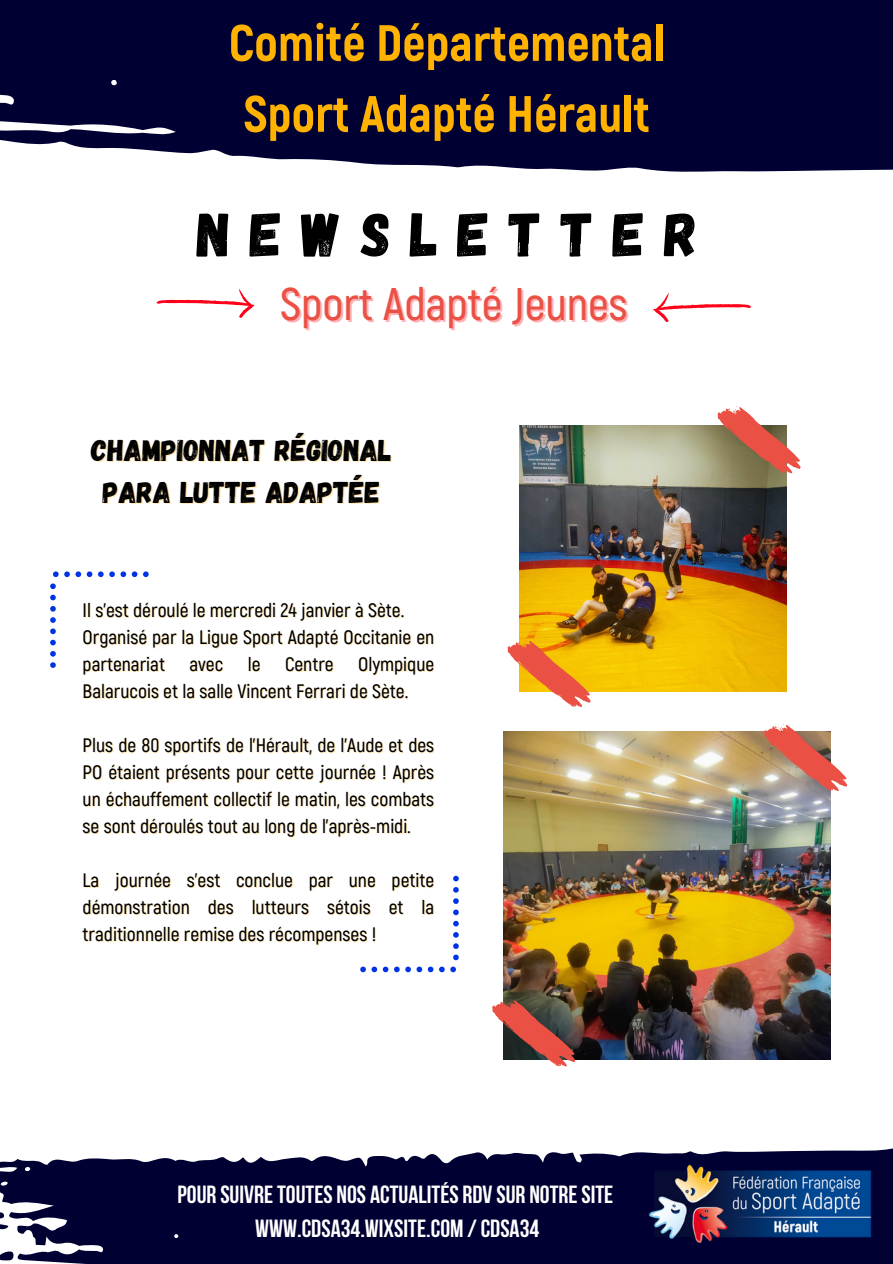
<style>
.page{position:relative;width:893px;height:1264px;background:#fff}
.page>*{position:absolute;margin:0;border:0;box-sizing:border-box;transform-origin:0 0}
.t1{font:62.25px "Gagalin";letter-spacing:.31em;color:#000}
.t2{font:800 50.85px/70.8px "Akrobat";color:#ffb200}
.t3{font:600 45.75px "Akrobat";color:#ea5144}
.t4{font:30px "Gagalin";color:#000}
.t5{font:700 24.75px/33.8px "Bebas Neue";color:#fff;text-align:center}
.t6{font:600 19.5px "Akrobat";color:#000}
</style>
<div class="page">
<svg style="left:0;top:1148px;width:892px;height:115px;background:#1e1e4b"></svg>
<img style="left:646px;top:1162px;width:227px;height:82px">
<svg style="left:156px;top:288px;width:99px;height:29px"></svg>
<svg style="left:653px;top:293px;width:98px;height:29px"></svg>
<svg style="left:53px;top:571px;width:96px;height:6px"></svg>
<svg style="left:50px;top:583px;width:6px;height:85px"></svg>
<svg style="left:360px;top:966px;width:96px;height:6px"></svg>
<svg style="left:453px;top:875px;width:5px;height:85px"></svg>
<svg style="left:0;top:0;width:892px;height:172px;background:#101040"></svg>
<img style="left:503px;top:732px;width:327px;height:327px">
<img style="left:519px;top:425px;width:267px;height:267px">
<svg style="left:507px;top:632px;width:89px;height:76px"></svg>
<svg style="left:713px;top:406px;width:88px;height:75px"></svg>
<svg style="left:760px;top:724px;width:88px;height:75px"></svg>
<img style="left:492px;top:991px;width:88px;height:76px">
<p class="t2" style="left:229px;top:5px;width:437px">Comité Départemental<br>Sport Adapté Hérault</p>
<p class="t1" style="left:197px;top:194px;width:503px">NEWSLETTER</p>
<p class="t3" style="left:280px;top:274px;width:349px">Sport Adapté Jeunes</p>
<h2 class="t4" style="left:91px;top:431px;width:302px">CHAMPIONNAT RÉGIONAL</h2>
<h1 class="t4" style="left:103px;top:472px;width:279px">PARA LUTTE ADAPTÉE</h1>
<p class="t6" style="left:83px;top:597px;width:323px">Il s’est déroulé le mercredi 24 janvier à Sète.</p>
<h3 class="t6" style="left:83px;top:624px;width:353px">Organisé par la Ligue Sport Adapté Occitanie en</h3>
<p class="t6" style="left:83px;top:651px;width:84px">partenariat</p>
<p class="t6" style="left:189px;top:651px;width:35px">avec</p>
<p class="t6" style="left:248px;top:651px;width:14px">le</p>
<p class="t6" style="left:285px;top:651px;width:50px">Centre</p>
<p class="t6" style="left:358px;top:651px;width:77px">Olympique</p>
<h4 class="t6" style="left:83px;top:678px;width:327px">Balarucois et la salle Vincent Ferrari de Sète.</h4>
<p class="t6" style="left:83px;top:732px;width:353px">Plus de 80 sportifs de l'Hérault, de l'Aude et des</p>
<p class="t6" style="left:83px;top:759px;width:353px">PO étaient présents pour cette journée ! Après</p>
<p class="t6" style="left:83px;top:786px;width:353px">un échauffement collectif le matin, les combats</p>
<p class="t6" style="left:83px;top:813px;width:330px">se sont déroulés tout au long de l’après-midi.</p>
<p class="t6" style="left:83px;top:867px;width:353px">La journée s’est conclue par une petite</p>
<p class="t6" style="left:83px;top:894px;width:353px">démonstration des lutteurs sétois et la</p>
<p class="t6" style="left:83px;top:921px;width:295px">traditionnelle remise des récompenses !</p>
<h5 class="t5" style="left:177px;top:1179px;width:437px">POUR SUIVRE TOUTES NOS ACTUALITÉS RDV SUR NOTRE SITE<br>WWW.CDSA34.WIXSITE.COM / CDSA34</h5>
</div>
